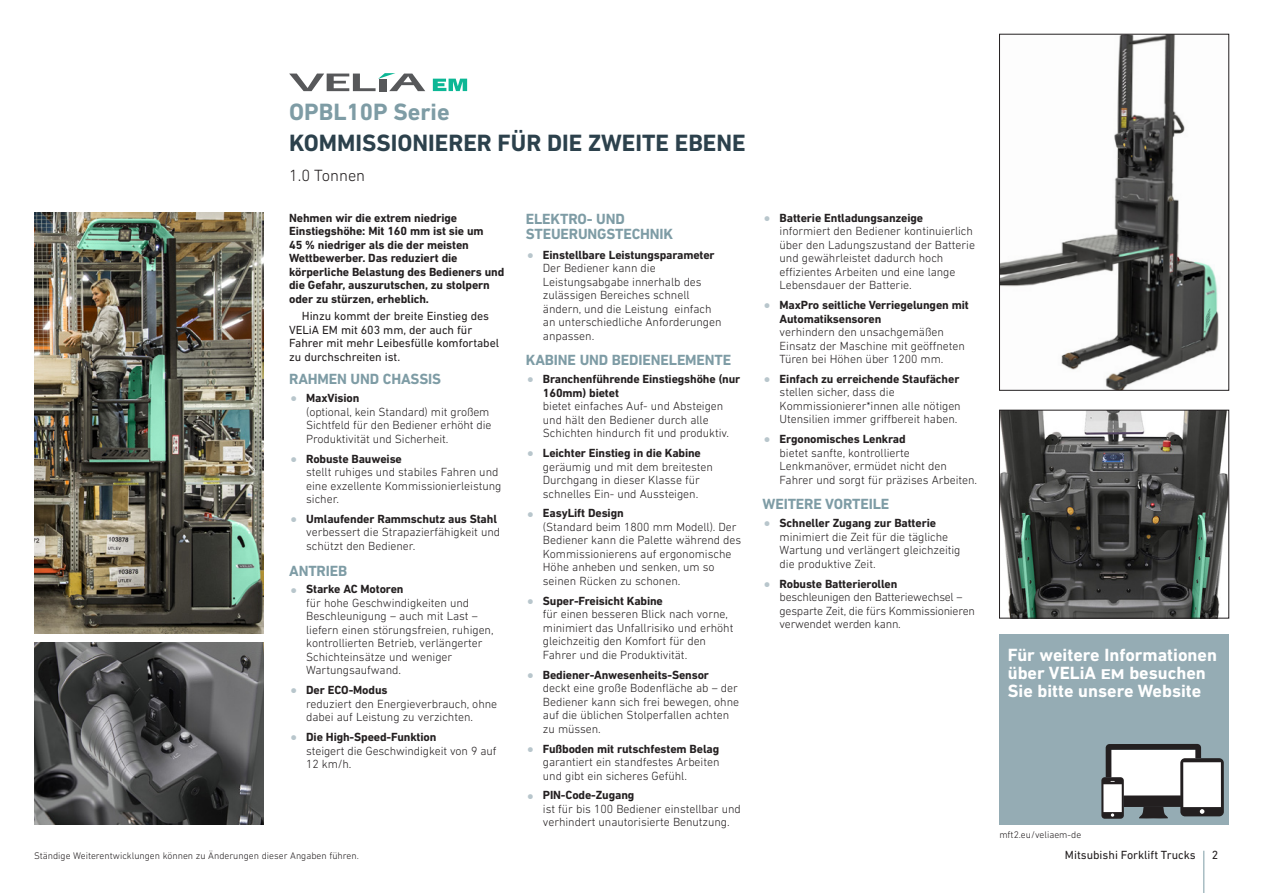
<style>
.page{position:relative;width:1263px;height:893px;background:#fff}
.page>*{position:absolute;margin:0;border:0;box-sizing:border-box;transform-origin:0 0}
.t1{font:700 24px "DIN Next LT Pro";color:#2c414c}
.t2{font:700 24px "DIN Next LT Pro";color:#7e9ca5}
.t3{font:700 18px/18px "DIN Next LT Pro";color:#fff}
.t4{font:300 16.5px "DIN Next LT Pro";color:#231f20}
.t5{font:700 15px/15px "DIN Next LT Pro";letter-spacing:-.01em;color:#7e9ca5}
.t6{font:300 12px/13.5px "DIN Next LT Pro";letter-spacing:-.005em;color:#231f20}
.t7{font:700 12px/13.5px "DIN Next LT Pro";letter-spacing:-.01em;color:#231f20}
.t8{font:12px/13.5px "DIN Next LT Pro";letter-spacing:-.005em;color:#231f20}
.t9{font:300 9.75px "DIN Next LT Pro";color:#231f20}
.s1{font-stretch:condensed;font-size:24px;color:#b8c6cc}
.s2{font-weight:700}
.s3{font-weight:300;font-stretch:condensed;font-size:24px;color:#b8c6cc}
.s4{font-size:14.4px}
</style>
<div class="page">
<div style="left:999px;top:634px;width:230px;height:191px;background:#95acb4"></div>
<div style="left:1111px;top:750px;width:84px;height:46px;background:#fff"></div>
<svg style="left:1139px;top:807px;width:29px;height:12px"></svg>
<div style="left:1101px;top:777px;width:23px;height:42px;background:#231f20;border-radius:3px"></div>
<svg style="left:1111px;top:813px;width:3px;height:4px"></svg>
<div style="left:1103px;top:784px;width:19px;height:28px;background:#fff"></div>
<div style="left:1180px;top:758px;width:44px;height:58px;background:#231f20;border-radius:5px"></div>
<svg style="left:1200px;top:809px;width:4px;height:5px"></svg>
<div style="left:1183px;top:762px;width:38px;height:45px;background:#fff"></div>
<svg style="left:1106px;top:744px;width:95px;height:38px"></svg>
<div style="left:1124px;top:795px;width:57px;height:12px;background:#231f20"></div>
<svg style="left:289px;top:73px;width:136px;height:18px"></svg>
<svg style="left:433px;top:79px;width:34px;height:12px"></svg>
<img style="left:1001px;top:412px;width:226px;height:204px">
<div style="left:999px;top:410px;width:230px;height:208px;border:1px solid #231f20"></div>
<img style="left:34px;top:213px;width:230px;height:421px">
<img style="left:1001px;top:36px;width:218px;height:352px">
<div style="left:999px;top:34px;width:230px;height:356px;border:1px solid #231f20"></div>
<img style="left:34px;top:642px;width:230px;height:183px">
<hr style="left:1203px;top:851px;width:1px;height:42px;background:#7e9ca5">
<h1 class="t2" style="left:289px;top:98px;width:162px">OPBL10P Serie</h1>
<h1 class="t1" style="left:289px;top:129px;width:458px">KOMMISSIONIERER FÜR DIE ZWEITE EBENE</h1>
<h3 class="t4" style="left:289px;top:165px;width:78px">1.0 Tonnen</h3>
<p class="t7" style="left:289px;top:211px;width:217px">Nehmen wir die extrem niedrige Einstiegshöhe: Mit 160 mm ist sie um<br>45 % niedriger als die der meisten Wettbewerber. Das reduziert die körperliche Belastung des Bedieners und die Gefahr, auszurutschen, zu stolpern oder zu stürzen, erheblich.</p>
<p class="t8" style="left:289px;top:309px;width:211px;text-indent:13px">Hinzu kommt der breite Einstieg des<br>VELiA EM mit 603 mm, der auch für<br>Fahrer mit mehr Leibesfülle komfortabel zu durchschreiten ist.</p>
<p class="t5" style="left:289px;top:372px;width:153px">RAHMEN UND CHASSIS</p>
<p class="t6" style="left:306px;top:391px;width:187px;text-indent:-17px"><span class="s1">•</span> <span class="s2">MaxVision<br></span>(optional, kein Standard) mit großem<br>Sichtfeld für den Bediener erhöht die<br>Produktivität und Sicherheit.</p>
<p class="t6" style="left:306px;top:452px;width:197px;text-indent:-17px"><span class="s1">•</span> <span class="s2">Robuste Bauweise<br></span>stellt ruhiges und stabiles Fahren und eine exzellente Kommissionierleistung sicher.</p>
<p class="t6" style="left:306px;top:512px;width:196px;text-indent:-17px"><span class="s1">•</span> <span class="s2">Umlaufender Rammschutz aus Stahl </span>verbessert die Strapazierfähigkeit und schützt den Bediener.</p>
<p class="t5" style="left:289px;top:563px;width:60px">ANTRIEB</p>
<p class="t6" style="left:306px;top:582px;width:189px;text-indent:-17px"><span class="s1">•</span> <span class="s2">Starke AC Motoren<br></span>für hohe Geschwindigkeiten und<br>Beschleunigung – auch mit Last – liefern einen störungsfreien, ruhigen, kontrollierten Betrieb, verlängerter<br>Schichteinsätze und weniger<br>Wartungsaufwand.</p>
<p class="t6" style="left:306px;top:683px;width:193px;text-indent:-17px"><span class="s1">•</span> <span class="s2">Der ECO-Modus<br></span>reduziert den Energieverbrauch, ohne dabei auf Leistung zu verzichten.</p>
<p class="t6" style="left:306px;top:730px;width:192px;text-indent:-17px"><span class="s1">•</span> <span class="s2">Die High-Speed-Funktion<br></span>steigert die Geschwindigkeit von 9 auf<br>12 km/h.</p>
<p class="t9" style="left:34px;top:850px;width:326px">Ständige Weiterentwicklungen können zu Änderungen dieser Angaben führen.</p>
<p class="t5" style="left:526px;top:211px;width:149px">ELEKTRO- UND<br>STEUERUNGSTECHNIK</p>
<p class="t6" style="left:543px;top:248px;width:180px;text-indent:-17px"><span class="s1">•</span> <span class="s2">Einstellbare Leistungsparameter<br></span>Der Bediener kann die<br>Leistungsabgabe innerhalb des zulässigen Bereiches schnell ändern, und die Leistung einfach an unterschiedliche Anforderungen anpassen.</p>
<p class="t5" style="left:526px;top:353px;width:207px">KABINE UND BEDIENELEMENTE</p>
<p class="t7" style="left:543px;top:372px;width:199px;text-indent:-17px"><span class="s3">•</span> Branchenführende Einstiegshöhe (nur<br>160mm) bietet</p>
<p class="t6" style="left:543px;top:399px;width:188px">bietet einfaches Auf- und Absteigen und hält den Bediener durch alle<br>Schichten hindurch fit und produktiv.</p>
<p class="t6" style="left:543px;top:446px;width:172px;text-indent:-17px"><span class="s1">•</span> <span class="s2">Leichter Einstieg in die Kabine </span>geräumig und mit dem breitesten<br>Durchgang in dieser Klasse für schnelles Ein- und Aussteigen.</p>
<p class="t6" style="left:543px;top:506px;width:200px;text-indent:-17px"><span class="s1">•</span> <span class="s2">EasyLift Design<br></span>(Standard beim 1800 mm Modell). Der<br>Bediener kann die Palette während des<br>Kommissionierens auf ergonomische<br>Höhe anheben und senken, um so seinen Rücken zu schonen.</p>
<p class="t6" style="left:543px;top:594px;width:192px;text-indent:-17px"><span class="s1">•</span> <span class="s2">Super-Freisicht Kabine<br></span>für einen besseren Blick nach vorne, minimiert das Unfallrisiko und erhöht gleichzeitig den Komfort für den Fahrer und die Produktivität.</p>
<p class="t6" style="left:543px;top:668px;width:198px;text-indent:-17px"><span class="s1">•</span> <span class="s2">Bediener-Anwesenheits-Sensor </span>deckt eine große Bodenfläche ab – der<br>Bediener kann sich frei bewegen, ohne auf die üblichen Stolperfallen achten zu müssen.</p>
<p class="t6" style="left:543px;top:742px;width:178px;text-align:justify;text-indent:-17px"><span class="s1">•</span> <span class="s2">Fußboden mit rutschfestem Belag </span>garantiert ein standfestes Arbeiten und gibt ein sicheres Gefühl.</p>
<p class="t6" style="left:543px;top:788px;width:200px;text-indent:-17px"><span class="s1">•</span> <span class="s2">PIN-Code-Zugang<br></span>ist für bis 100 Bediener einstellbar und verhindert unautorisierte Benutzung.</p>
<p class="t6" style="left:780px;top:211px;width:197px;text-indent:-17px"><span class="s1">•</span> <span class="s2">Batterie Entladungsanzeige </span>informiert den Bediener kontinuierlich über den Ladungszustand der Batterie und gewährleistet dadurch hoch effizientes Arbeiten und eine lange Lebensdauer der Batterie.</p>
<p class="t7" style="left:780px;top:298px;width:191px;text-indent:-17px"><span class="s3">•</span> MaxPro seitliche Verriegelungen mit<br>Automatiksensoren</p>
<p class="t6" style="left:780px;top:325px;width:187px">verhindern den unsachgemäßen<br>Einsatz der Maschine mit geöffneten<br>Türen bei Höhen über 1200 mm.</p>
<p class="t6" style="left:780px;top:372px;width:183px;text-indent:-17px"><span class="s1">•</span> <span class="s2">Einfach zu erreichende Staufächer </span>stellen sicher, dass die Kommissionierer*innen alle nötigen Utensilien immer griffbereit haben.</p>
<p class="t6" style="left:780px;top:432px;width:199px;text-indent:-17px"><span class="s1">•</span> <span class="s2">Ergonomisches Lenkrad<br></span>bietet sanfte, kontrollierte<br>Lenkmanöver, ermüdet nicht den<br>Fahrer und sorgt für präzises Arbeiten.</p>
<p class="t5" style="left:763px;top:497px;width:128px">WEITERE VORTEILE</p>
<p class="t6" style="left:780px;top:516px;width:182px;text-indent:-17px"><span class="s1">•</span> <span class="s2">Schneller Zugang zur Batterie </span>minimiert die Zeit für die tägliche<br>Wartung und verlängert gleichzeitig die produktive Zeit.</p>
<p class="t6" style="left:780px;top:577px;width:197px;text-indent:-17px"><span class="s1">•</span> <span class="s2">Robuste Batterierollen<br></span>beschleunigen den Batteriewechsel – gesparte Zeit, die fürs Kommissionieren verwendet werden kann.</p>
<h2 class="t3" style="left:1008px;top:646px;width:211px">Für weitere Informationen über VELiA <span class="s4">EM</span> besuchen<br>Sie bitte unsere Website</h2>
<p class="t9" style="left:999px;top:829px;width:83px">mft2.eu/veliaem-de</p>
<p class="t8" style="left:1065px;top:848px;width:132px">Mitsubishi Forklift Trucks</p>
<p class="t8" style="left:1212px;top:848px;width:8px">2</p>
</div>
